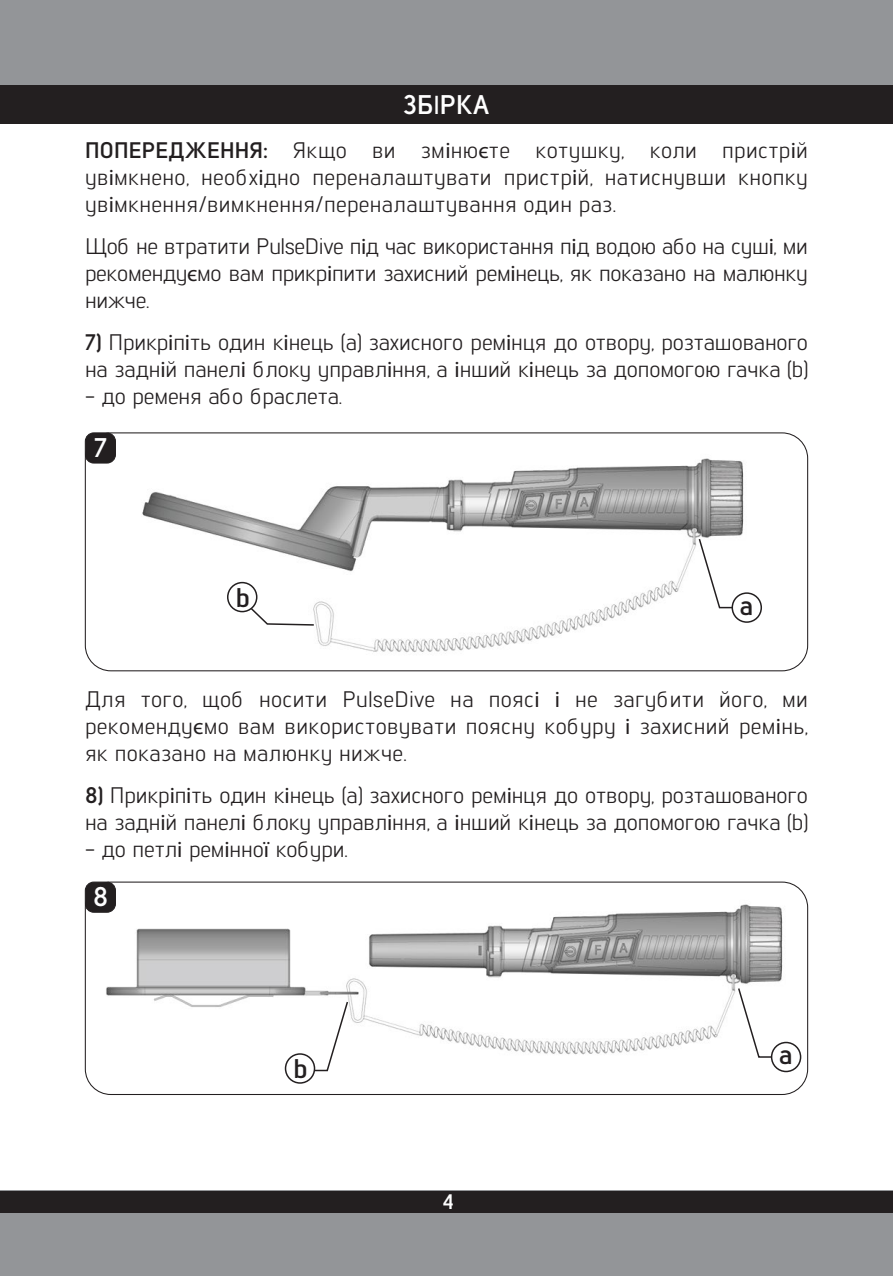
<style>
.page{position:relative;width:893px;height:1276px;background:#fff}
.page>*{position:absolute;margin:0;border:0;box-sizing:border-box;transform-origin:0 0}
.t1{font:700 27px "Lintel";color:#fff}
.t2{font:700 27px "Lintel";color:#231f20}
.t3{font:22.5px/27px "Lintel";letter-spacing:-.01em;color:#231f20;text-align:justify}
.t4{font:700 21px "Lintel";color:#fff}
.s1{font-family:"Myriad Pro";font-weight:400}
.s2{font-weight:700}
.s3{font-family:"Myriad Pro"}
</style>
<div class="page">
<div style="left:0;top:0;width:893px;height:124px;background:#939598"></div>
<div style="left:0;top:85px;width:893px;height:39px;background:#231f20"></div>
<div style="left:0;top:1191px;width:893px;height:85px;background:#939598"></div>
<div style="left:0;top:1191px;width:893px;height:21px;background:#231f20"></div>
<img style="left:85px;top:433px;width:675px;height:238px">
<div style="left:85px;top:432px;width:723px;height:239px;border:1px solid #231f20;border-radius:26px"></div>
<div style="left:85px;top:433px;width:30px;height:30px;background:#231f20;border-radius:9px"></div>
<div style="left:85px;top:432px;width:31px;height:31px;border:1px solid #231f20;border-radius:9px"></div>
<svg style="left:697px;top:537px;width:51px;height:72px"></svg>
<div style="left:732px;top:593px;width:29px;height:29px;background:#fff;border-radius:50%"></div>
<div style="left:731px;top:592px;width:31px;height:31px;border:2px solid #231f20;border-radius:50%"></div>
<svg style="left:240px;top:597px;width:75px;height:29px"></svg>
<div style="left:228px;top:582px;width:29px;height:29px;background:#fff;border-radius:50%"></div>
<div style="left:227px;top:582px;width:30px;height:30px;border:2px solid #231f20;border-radius:50%"></div>
<img style="left:85px;top:883px;width:715px;height:211px">
<div style="left:85px;top:881px;width:723px;height:214px;border:1px solid #231f20;border-radius:26px"></div>
<div style="left:85px;top:882px;width:30px;height:30px;background:#231f20;border-radius:9px"></div>
<div style="left:85px;top:881px;width:31px;height:31px;border:1px solid #231f20;border-radius:9px"></div>
<svg style="left:737px;top:986px;width:51px;height:72px"></svg>
<div style="left:772px;top:1042px;width:29px;height:29px;background:#fff;border-radius:50%"></div>
<div style="left:771px;top:1041px;width:30px;height:31px;border:2px solid #231f20;border-radius:50%"></div>
<svg style="left:299px;top:1000px;width:50px;height:72px"></svg>
<div style="left:286px;top:1054px;width:28px;height:29px;background:#fff;border-radius:50%"></div>
<div style="left:285px;top:1053px;width:30px;height:30px;border:2px solid #231f20;border-radius:50%"></div>
<p class="t1" style="left:403px;top:86px;width:88px">ЗБ<span class="s1">І</span>РКА</p>
<p class="t3" style="left:85px;top:135px;width:724px"><span class="s2">ПОПЕРЕДЖЕННЯ:</span> Якщо ви зм<span class="s3">і</span>ню<span class="s3">є</span>те котушку, коли пристр<span class="s3">і</span>й ув<span class="s3">і</span>мкнено, необх<span class="s3">і</span>дно переналаштувати пристр<span class="s3">і</span>й, натиснувши кнопку ув<span class="s3">і</span>мкнення/вимкнення/переналаштування один раз.</p>
<p class="t3" style="left:85px;top:231px;width:724px">Щоб не втратити PulseDive п<span class="s3">і</span>д час використання п<span class="s3">і</span>д водою або на суш<span class="s3">і</span>, ми рекоменду<span class="s3">є</span>мо вам прикр<span class="s3">і</span>пити захисний рем<span class="s3">і</span>нець, як показано на малюнку нижче.</p>
<p class="t3" style="left:85px;top:327px;width:724px"><span class="s2">7)</span> Прикр<span class="s3">і</span>п<span class="s3">і</span>ть один к<span class="s3">і</span>нець (a) захисного рем<span class="s3">і</span>нця до отвору, розташованого на задн<span class="s3">і</span>й панел<span class="s3">і</span> блоку управл<span class="s3">і</span>ння, а <span class="s3">і</span>нший к<span class="s3">і</span>нець за допомогою гачка (b)</p>
<p class="t3" style="left:85px;top:381px;width:259px">- до ременя або браслета.</p>
<p class="t1" style="left:94px;top:428px;width:15px">7</p>
<p class="t2" style="left:236px;top:578px;width:15px">b</p>
<p class="t2" style="left:740px;top:586px;width:15px">a</p>
<p class="t3" style="left:85px;top:684px;width:724px">Для того, щоб носити PulseDive на пояс<span class="s3">і і</span> не загубити його, ми рекоменду<span class="s3">є</span>мо вам використовувати поясну кобуру <span class="s3">і</span> захисний рем<span class="s3">і</span>нь, як показано на малюнку нижче.</p>
<p class="t3" style="left:85px;top:780px;width:724px"><span class="s2">8)</span> Прикр<span class="s3">і</span>п<span class="s3">і</span>ть один к<span class="s3">і</span>нець (a) захисного рем<span class="s3">і</span>нця до отвору, розташованого на задн<span class="s3">і</span>й панел<span class="s3">і</span> блоку управл<span class="s3">і</span>ння, а <span class="s3">і</span>нший к<span class="s3">і</span>нець за допомогою гачка (b)</p>
<p class="t3" style="left:85px;top:834px;width:264px">- до петл<span class="s3">і</span> рем<span class="s3">і</span>нно<span class="s3">ї</span> кобури.</p>
<p class="t1" style="left:93px;top:878px;width:17px">8</p>
<p class="t2" style="left:294px;top:1049px;width:15px">b</p>
<p class="t4" style="left:443px;top:1187px;width:12px">4</p>
<p class="t2" style="left:779px;top:1035px;width:15px">a</p>
</div>
